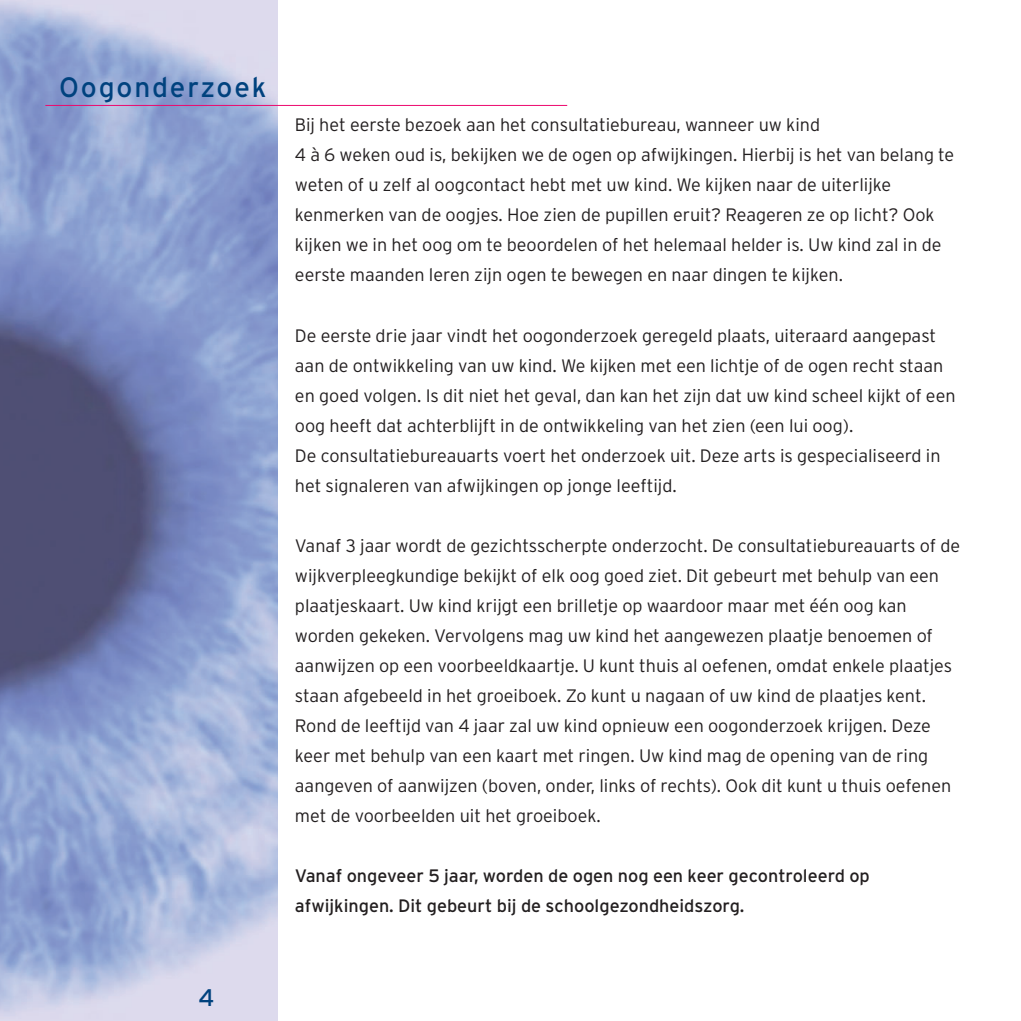
<style>
.page{position:relative;width:1021px;height:1021px;background:#fff}
.page>*{position:absolute;margin:0;border:0;box-sizing:border-box;transform-origin:0 0}
.t1{font:28px "Interstate";letter-spacing:.065em;color:#00427e}
.t2{font:24px "Interstate";color:#00427e}
.t3{font:300 18px/30px "Interstate";color:#231f20}
.t4{font:18px/30px "Interstate";color:#231f20}
</style>
<div class="page">
<img style="left:0;top:0;width:278px;height:1020px">
<hr style="left:45px;top:105px;width:522px;height:1px;background:#ec096d">
<h1 class="t1" style="left:59px;top:77px;width:209px">Oogonderzoek</h1>
<h2 class="t2" style="left:198px;top:988px;width:18px">4</h2>
<p class="t3" style="left:295px;top:111px;width:661px">Bij het eerste bezoek aan het consultatiebureau, wanneer uw kind<br>4 à 6 weken oud is, bekijken we de ogen op afwijkingen. Hierbij is het van belang te weten of u zelf al oogcontact hebt met uw kind. We kijken naar de uiterlijke kenmerken van de oogjes. Hoe zien de pupillen eruit? Reageren ze op licht? Ook kijken we in het oog om te beoordelen of het helemaal helder is. Uw kind zal in de eerste maanden leren zijn ogen te bewegen en naar dingen te kijken.</p>
<p class="t3" style="left:295px;top:322px;width:662px">De eerste drie jaar vindt het oogonderzoek geregeld plaats, uiteraard aangepast aan de ontwikkeling van uw kind. We kijken met een lichtje of de ogen recht staan en goed volgen. Is dit niet het geval, dan kan het zijn dat uw kind scheel kijkt of een oog heeft dat achterblijft in de ontwikkeling van het zien (een lui oog).<br>De consultatiebureauarts voert het onderzoek uit. Deze arts is gespecialiseerd in het signaleren van afwijkingen op jonge leeftijd.</p>
<p class="t3" style="left:295px;top:532px;width:666px">Vanaf 3 jaar wordt de gezichtsscherpte onderzocht. De consultatiebureauarts of de wijkverpleegkundige bekijkt of elk oog goed ziet. Dit gebeurt met behulp van een plaatjeskaart. Uw kind krijgt een brilletje op waardoor maar met één oog kan worden gekeken. Vervolgens mag uw kind het aangewezen plaatje benoemen of aanwijzen op een voorbeeldkaartje. U kunt thuis al oefenen, omdat enkele plaatjes staan afgebeeld in het groeiboek. Zo kunt u nagaan of uw kind de plaatjes kent.<br>Rond de leeftijd van 4 jaar zal uw kind opnieuw een oogonderzoek krijgen. Deze keer met behulp van een kaart met ringen. Uw kind mag de opening van de ring aangeven of aanwijzen (boven, onder, links of rechts). Ook dit kunt u thuis oefenen met de voorbeelden uit het groeiboek.</p>
<p class="t4" style="left:295px;top:862px;width:576px">Vanaf ongeveer 5 jaar, worden de ogen nog een keer gecontroleerd op afwijkingen. Dit gebeurt bij de schoolgezondheidszorg.</p>
</div>
